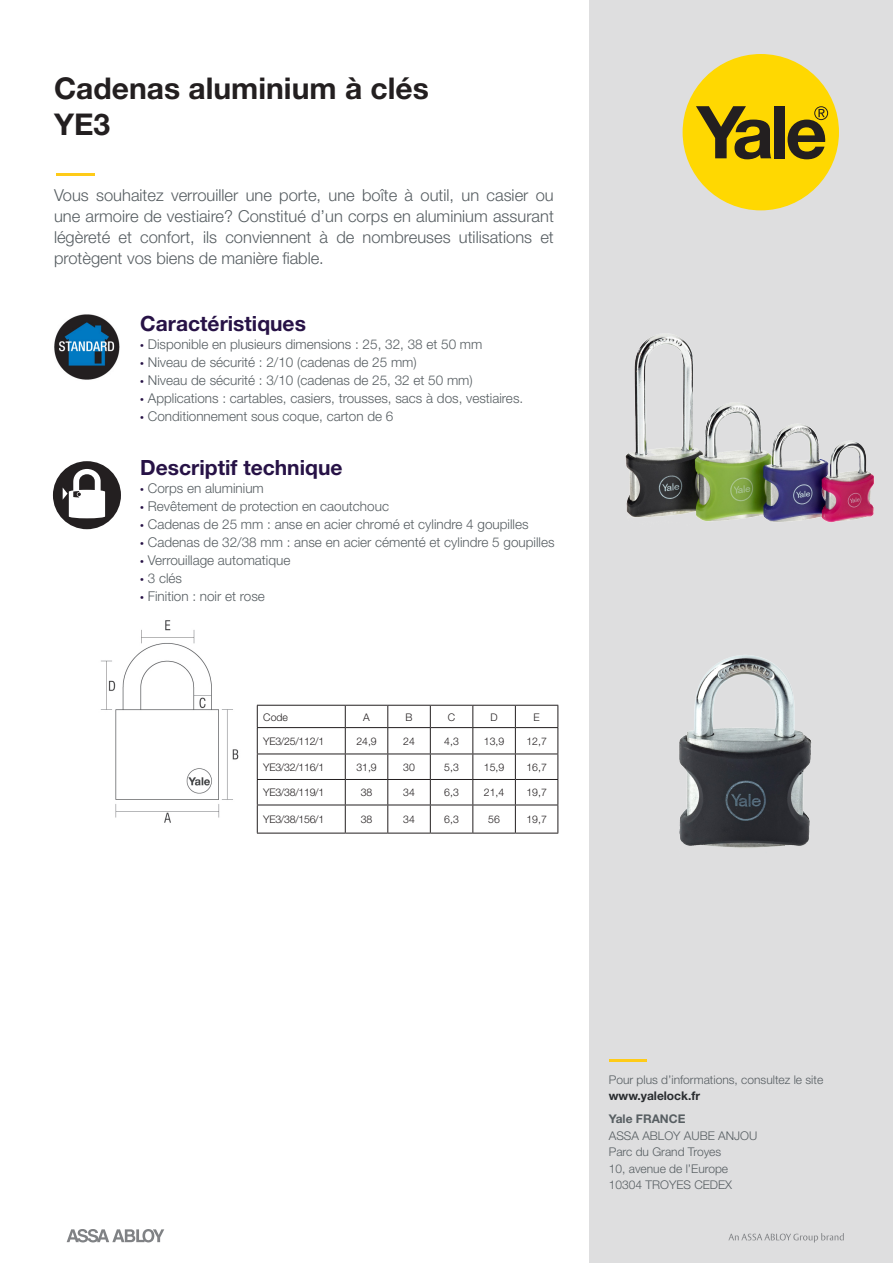
<style>
.page{position:relative;width:893px;height:1263px;background:#fff}
.page>*{position:absolute;margin:0;border:0;box-sizing:border-box;transform-origin:0 0}
.t1{font:700 30px "Helvetica Neue LT Std";color:#231f20}
.t2{font:700 21px "Helvetica Neue LT Std";color:#271246}
.t3{font:300 16.5px/21px "Helvetica Neue";color:#575e62;text-align:justify}
.t4{font:300 13.5px "Helvetica Neue";color:#575e62}
.t5{font:300 12px/16.5px "Helvetica Neue";color:#575e62}
.t6{font:700 12px "Helvetica Neue";color:#292c2f}
.t7{font:700 12px "Helvetica Neue";color:#575e62}
.t8{font:300 10.5px "Helvetica Neue";letter-spacing:-.025em;color:#231f20}
.s1{font-family:"Myriad Pro";font-weight:400;color:#271246}
</style>
<div class="page">
<div style="left:589px;top:0;width:304px;height:1263px;background:#dededf"></div>
<hr style="left:609px;top:1059px;width:37px;height:3px;background:#fecb18">
<div style="left:683px;top:54px;width:156px;height:156px;background:#ffd801;border-radius:50%"></div>
<svg style="left:696px;top:106px;width:75px;height:53px"></svg>
<div style="left:774px;top:106px;width:11px;height:52px;background:#231f20"></div>
<svg style="left:787px;top:106px;width:41px;height:53px"></svg>
<svg style="left:67px;top:1229px;width:97px;height:13px"></svg>
<svg style="left:728px;top:1233px;width:116px;height:9px"></svg>
<hr style="left:57px;top:173px;width:38px;height:2px;background:#fecb18">
<img style="left:54px;top:314px;width:66px;height:66px">
<img style="left:679px;top:655px;width:133px;height:193px">
<img style="left:625px;top:334px;width:249px;height:188px">
<div style="left:53px;top:461px;width:68px;height:68px;background:#231f20;border-radius:50%"></div>
<svg style="left:63px;top:469px;width:42px;height:49px"></svg>
<img style="left:100px;top:620px;width:184px;height:214px">
<hr style="left:257px;top:705px;width:88px;height:1px;background:#231f20">
<hr style="left:345px;top:705px;width:43px;height:1px;background:#231f20">
<hr style="left:388px;top:705px;width:42px;height:1px;background:#231f20">
<hr style="left:430px;top:705px;width:43px;height:1px;background:#231f20">
<hr style="left:473px;top:705px;width:42px;height:1px;background:#231f20">
<hr style="left:515px;top:705px;width:43px;height:1px;background:#231f20">
<hr style="left:257px;top:727px;width:88px;height:1px;background:#231f20">
<hr style="left:345px;top:727px;width:43px;height:1px;background:#231f20">
<hr style="left:388px;top:727px;width:42px;height:1px;background:#231f20">
<hr style="left:430px;top:727px;width:43px;height:1px;background:#231f20">
<hr style="left:473px;top:727px;width:42px;height:1px;background:#231f20">
<hr style="left:515px;top:727px;width:43px;height:1px;background:#231f20">
<hr style="left:257px;top:753px;width:88px;height:1px;background:#231f20">
<hr style="left:345px;top:753px;width:43px;height:1px;background:#231f20">
<hr style="left:388px;top:753px;width:42px;height:1px;background:#231f20">
<hr style="left:430px;top:753px;width:43px;height:1px;background:#231f20">
<hr style="left:473px;top:753px;width:42px;height:1px;background:#231f20">
<hr style="left:515px;top:753px;width:43px;height:1px;background:#231f20">
<hr style="left:257px;top:779px;width:88px;height:1px;background:#231f20">
<hr style="left:345px;top:779px;width:43px;height:1px;background:#231f20">
<hr style="left:388px;top:779px;width:42px;height:1px;background:#231f20">
<hr style="left:430px;top:779px;width:43px;height:1px;background:#231f20">
<hr style="left:473px;top:779px;width:42px;height:1px;background:#231f20">
<hr style="left:515px;top:779px;width:43px;height:1px;background:#231f20">
<hr style="left:257px;top:805px;width:88px;height:1px;background:#231f20">
<svg style="left:257px;top:706px;width:1px;height:127px"></svg>
<hr style="left:345px;top:805px;width:43px;height:1px;background:#231f20">
<svg style="left:345px;top:706px;width:1px;height:127px"></svg>
<hr style="left:388px;top:805px;width:42px;height:1px;background:#231f20">
<svg style="left:387px;top:706px;width:1px;height:127px"></svg>
<hr style="left:430px;top:805px;width:43px;height:1px;background:#231f20">
<svg style="left:430px;top:706px;width:1px;height:127px"></svg>
<hr style="left:473px;top:805px;width:42px;height:1px;background:#231f20">
<svg style="left:472px;top:706px;width:1px;height:127px"></svg>
<hr style="left:515px;top:805px;width:43px;height:1px;background:#231f20">
<svg style="left:515px;top:706px;width:1px;height:127px"></svg>
<svg style="left:557px;top:706px;width:1px;height:127px"></svg>
<hr style="left:257px;top:833px;width:88px;height:1px;background:#231f20">
<hr style="left:345px;top:833px;width:43px;height:1px;background:#231f20">
<hr style="left:388px;top:833px;width:42px;height:1px;background:#231f20">
<hr style="left:430px;top:833px;width:43px;height:1px;background:#231f20">
<hr style="left:473px;top:833px;width:42px;height:1px;background:#231f20">
<hr style="left:515px;top:833px;width:43px;height:1px;background:#231f20">
<p class="t1" style="left:54px;top:69px;width:376px">Cadenas aluminium à clés</p>
<p class="t1" style="left:54px;top:105px;width:58px">YE3</p>
<p class="t3" style="left:54px;top:184px;width:501px">Vous souhaitez verrouiller une porte, une boîte à outil, un casier ou une armoire de vestiaire? Constitué d’un corps en aluminium assurant légèreté et confort, ils conviennent à de nombreuses utilisations et protègent vos biens de manière fiable.</p>
<p class="t2" style="left:140px;top:310px;width:167px">Caractéristiques</p>
<p class="t4" style="left:140px;top:336px;width:344px"><span class="s1">•</span> Disponible en plusieurs dimensions : 25, 32, 38 et 50 mm</p>
<p class="t4" style="left:140px;top:354px;width:278px"><span class="s1">•</span> Niveau de sécurité : 2/10 (cadenas de 25 mm)</p>
<p class="t4" style="left:140px;top:372px;width:334px"><span class="s1">•</span> Niveau de sécurité : 3/10 (cadenas de 25, 32 et 50 mm)</p>
<p class="t4" style="left:140px;top:390px;width:384px"><span class="s1">•</span> Applications : cartables, casiers, trousses, sacs à dos, vestiaires.</p>
<p class="t4" style="left:140px;top:408px;width:255px"><span class="s1">•</span> Conditionnement sous coque, carton de 6</p>
<p class="t2" style="left:140px;top:455px;width:204px">Descriptif technique</p>
<p class="t4" style="left:140px;top:480px;width:125px"><span class="s1">•</span> Corps en aluminium</p>
<p class="t4" style="left:140px;top:498px;width:250px"><span class="s1">•</span> Revêtement de protection en caoutchouc</p>
<p class="t4" style="left:140px;top:516px;width:390px"><span class="s1">•</span> Cadenas de 25 mm : anse en acier chromé et cylindre 4 goupilles</p>
<p class="t4" style="left:140px;top:534px;width:416px"><span class="s1">•</span> Cadenas de 32/38 mm : anse en acier cémenté et cylindre 5 goupilles</p>
<p class="t4" style="left:140px;top:552px;width:152px"><span class="s1">•</span> Verrouillage automatique</p>
<p class="t4" style="left:140px;top:570px;width:43px"><span class="s1">•</span> 3 clés</p>
<p class="t4" style="left:140px;top:588px;width:126px"><span class="s1">•</span> Finition : noir et rose</p>
<p class="t8" style="left:263px;top:710px;width:26px">Code</p>
<p class="t8" style="left:363px;top:710px;width:8px">A</p>
<p class="t8" style="left:406px;top:710px;width:9px">B</p>
<p class="t8" style="left:448px;top:710px;width:9px">C</p>
<p class="t8" style="left:490px;top:710px;width:9px">D</p>
<p class="t8" style="left:533px;top:710px;width:8px">E</p>
<p class="t8" style="left:263px;top:735px;width:63px">YE3/25/112/1</p>
<p class="t8" style="left:356px;top:735px;width:22px">24,9</p>
<p class="t8" style="left:403px;top:735px;width:13px">24</p>
<p class="t8" style="left:444px;top:735px;width:16px">4,3</p>
<p class="t8" style="left:484px;top:735px;width:22px">13,9</p>
<p class="t8" style="left:526px;top:735px;width:22px">12,7</p>
<p class="t8" style="left:263px;top:761px;width:63px">YE3/32/116/1</p>
<p class="t8" style="left:356px;top:761px;width:22px">31,9</p>
<p class="t8" style="left:403px;top:761px;width:13px">30</p>
<p class="t8" style="left:444px;top:761px;width:16px">5,3</p>
<p class="t8" style="left:484px;top:761px;width:22px">15,9</p>
<p class="t8" style="left:526px;top:761px;width:22px">16,7</p>
<p class="t8" style="left:263px;top:786px;width:63px">YE3/38/119/1</p>
<p class="t8" style="left:361px;top:786px;width:13px">38</p>
<p class="t8" style="left:403px;top:786px;width:13px">34</p>
<p class="t8" style="left:444px;top:786px;width:16px">6,3</p>
<p class="t8" style="left:484px;top:786px;width:22px">21,4</p>
<p class="t8" style="left:526px;top:786px;width:22px">19,7</p>
<p class="t8" style="left:263px;top:813px;width:63px">YE3/38/156/1</p>
<p class="t8" style="left:361px;top:813px;width:13px">38</p>
<p class="t8" style="left:403px;top:813px;width:13px">34</p>
<p class="t8" style="left:444px;top:813px;width:16px">6,3</p>
<p class="t8" style="left:488px;top:813px;width:13px">56</p>
<p class="t8" style="left:526px;top:813px;width:22px">19,7</p>
<p class="t5" style="left:609px;top:1071px;width:216px">Pour plus d’informations, consultez le site</p>
<p class="t6" style="left:609px;top:1088px;width:93px">www.yalelock.fr</p>
<p class="t7" style="left:609px;top:1111px;width:78px">Yale FRANCE</p>
<p class="t5" style="left:609px;top:1127px;width:150px">ASSA ABLOY AUBE ANJOU<br>Parc du Grand Troyes</p>
<p class="t5" style="left:609px;top:1160px;width:121px">10, avenue de l’Europe</p>
<p class="t5" style="left:609px;top:1176px;width:125px">10304 TROYES CEDEX</p>
</div>
